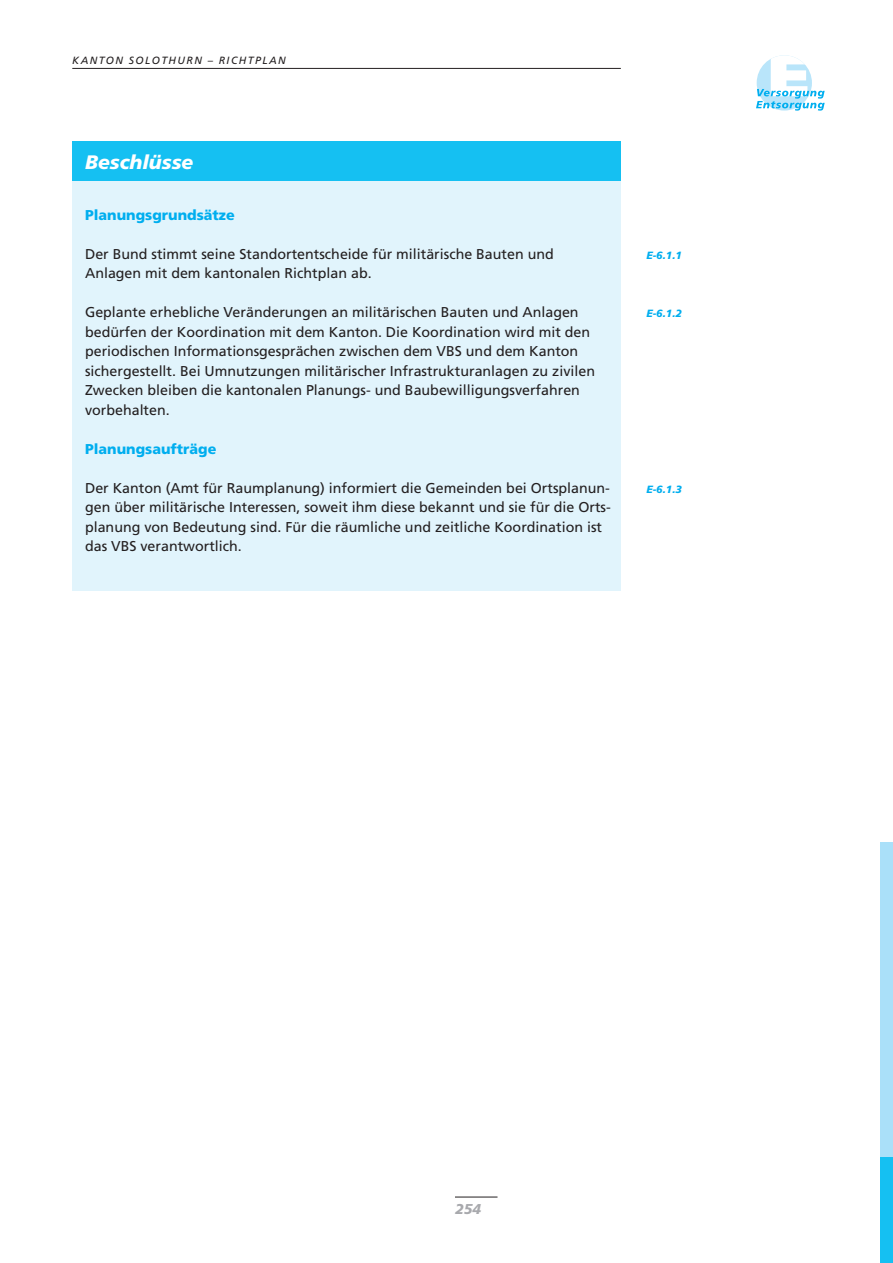
<style>
.page{position:relative;width:893px;height:1263px;background:#fff}
.page>*{position:absolute;margin:0;border:0;box-sizing:border-box;transform-origin:0 0}
.Kastentitel{font:italic 900 19.5px "Frutiger LT Std";color:#fff}
.Kastentext{font:14.25px/19.5px "Frutiger LT Std";color:#231f20}
.Kastentext-2{font:900 14.25px "Frutiger LT Std";color:#00aeef}
.t1{font:italic 900 14.25px "Frutiger LT Std";color:#a8a9ad}
.t2{font:italic 10.5px "Frutiger LT Std";letter-spacing:.135em;color:#231f20}
.Beschluss-Nummer{font:italic 900 10.5px "Frutiger LT Std";color:#00aeef}
</style>
<div class="page">
<div style="left:880px;top:842px;width:13px;height:421px;background:#aae0f9"></div>
<div style="left:880px;top:1158px;width:13px;height:105px;background:#15c0f2"></div>
<div style="left:72px;top:142px;width:549px;height:39px;background:#15c0f2"></div>
<div style="left:72px;top:181px;width:549px;height:409px;background:#e1f4fc"></div>
<hr style="left:455px;top:1197px;width:42px;height:1px;background:#231f20">
<hr style="left:72px;top:68px;width:549px;height:1px;background:#231f20">
<svg style="left:756px;top:55px;width:69px;height:56px"></svg>
<p class="t2" style="left:72px;top:54px;width:215px">KANTON SOLOTHURN – RICHTPLAN</p>
<p class="Kastentitel" style="left:85px;top:150px;width:110px">Beschlüsse</p>
<p class="Kastentext-2" style="left:85px;top:206px;width:151px">Planungsgrundsätze</p>
<p class="Kastentext" style="left:85px;top:244px;width:470px">Der Bund stimmt seine Standortentscheide für militärische Bauten und<br>Anlagen mit dem kantonalen Richtplan ab.</p>
<p class="Kastentext" style="left:85px;top:303px;width:511px">Geplante erhebliche Veränderungen an militärischen Bauten und Anlagen bedürfen der Koordination mit dem Kanton. Die Koordination wird mit den periodischen Informationsgesprächen zwischen dem VBS und dem Kanton sichergestellt. Bei Umnutzungen militärischer Infrastrukturanlagen zu zivilen Zwecken bleiben die kantonalen Planungs- und Baubewilligungsverfahren vorbehalten.</p>
<p class="Kastentext-2" style="left:85px;top:440px;width:133px">Planungsaufträge</p>
<p class="Kastentext" style="left:85px;top:478px;width:527px">Der Kanton (Amt für Raumplanung) informiert die Gemeinden bei Ortsplanun&shy;gen über militärische Interessen, soweit ihm diese bekannt und sie für die Orts&shy;planung von Bedeutung sind. Für die räumliche und zeitliche Koordination ist das VBS verantwortlich.</p>
<p class="Beschluss-Nummer" style="left:646px;top:249px;width:37px">E-6.1.1</p>
<p class="Beschluss-Nummer" style="left:646px;top:307px;width:37px">E-6.1.2</p>
<p class="Beschluss-Nummer" style="left:646px;top:483px;width:37px">E-6.1.3</p>
<p class="t1" style="left:455px;top:1201px;width:28px">254</p>
</div>
